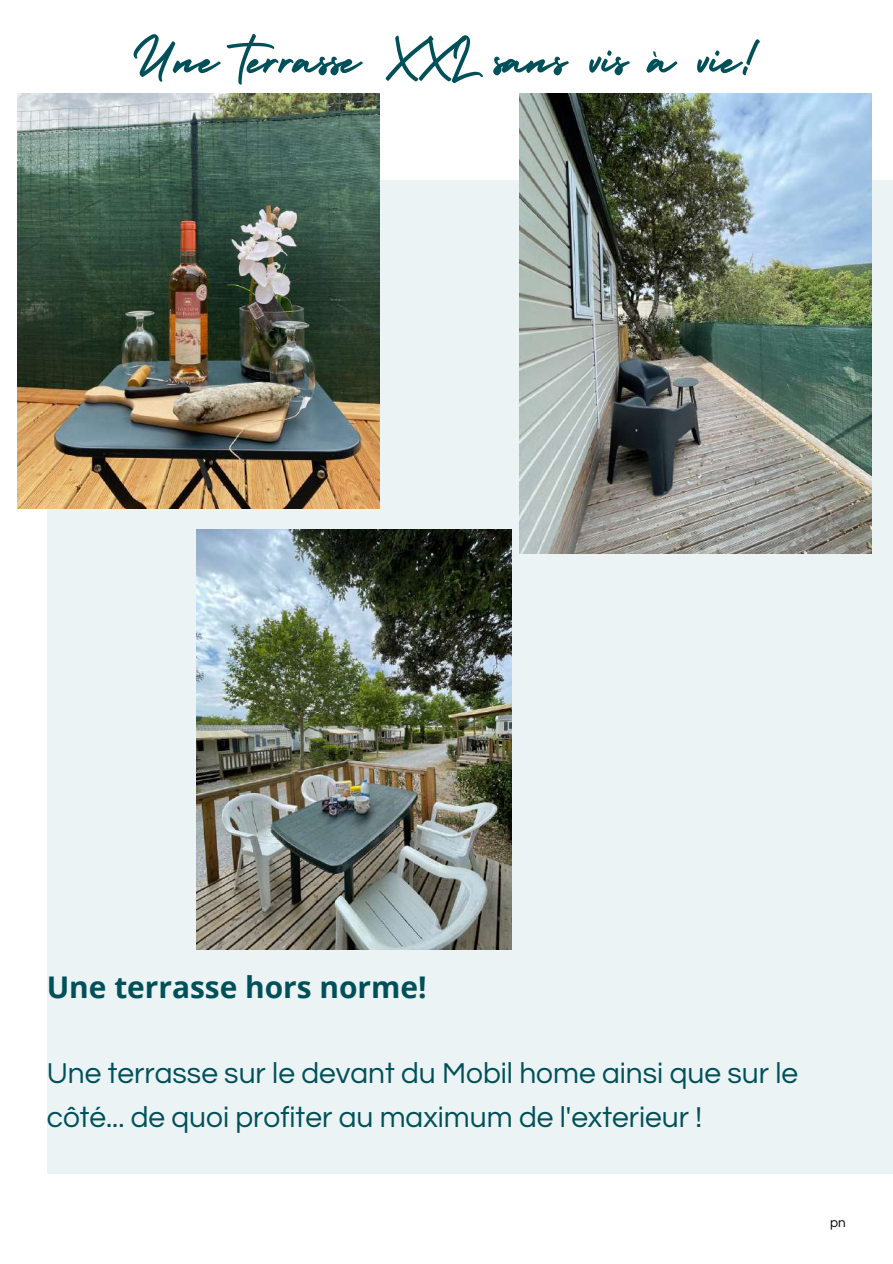
<style>
.page{position:relative;width:893px;height:1264px;background:#fff}
.page>*{position:absolute;margin:0;border:0;box-sizing:border-box;transform-origin:0 0}
.t1{font:61.95px "Holiday";color:#005059}
.t2{font:29.85px/43.8px "Questrial";color:#005059}
.t3{font:700 29.85px "Open Sans";color:#005059}
.t4{font:13.5px "Questrial";color:#000}
</style>
<div class="page">
<div style="left:47px;top:180px;width:845px;height:993px;background:#ebf3f4"></div>
<img style="left:18px;top:94px;width:361px;height:414px">
<img style="left:519px;top:94px;width:352px;height:459px">
<img style="left:197px;top:529px;width:315px;height:420px">
<h1 class="t1" style="left:132px;top:11px;width:631px">Une terrasse XXL sans vis à vie!</h1>
<p class="t3" style="left:47px;top:965px;width:381px">Une terrasse hors norme!</p>
<p class="t2" style="left:47px;top:1052px;width:752px">Une terrasse sur le devant du Mobil home ainsi que sur le côté... de quoi profiter au maximum de l'exterieur !</p>
<p class="t4" style="left:830px;top:1215px;width:17px">pn</p>
</div>
